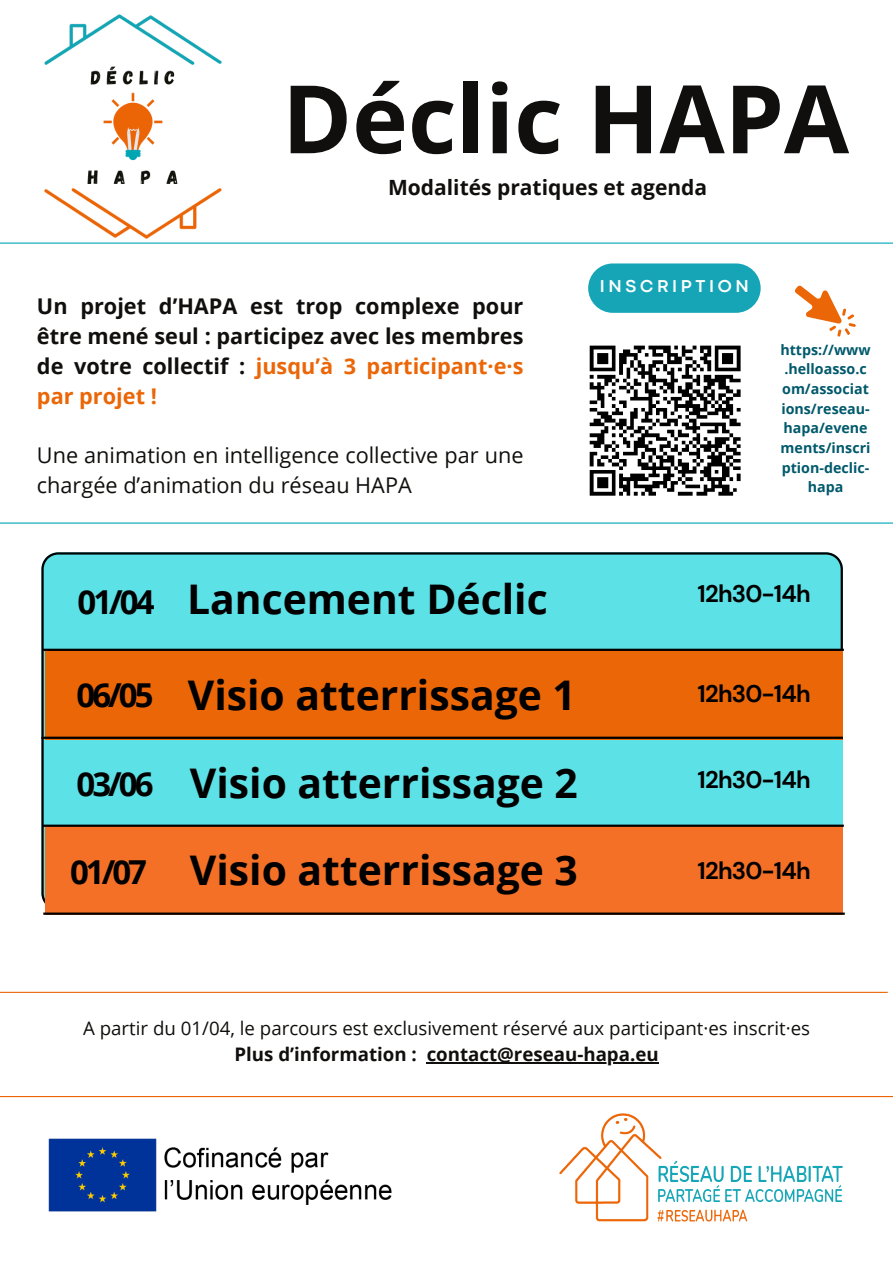
<style>
.page{position:relative;width:893px;height:1263px;background:#fff}
.page>*{position:absolute;margin:0;border:0;box-sizing:border-box;transform-origin:0 0}
.t1{font:700 94.5px "Open Sans";color:#100f0d}
.t2{font:700 40.88px "Open Sans";color:#000}
.t3{font:700 33px "Open Sans";letter-spacing:-.09em;color:#000}
.t4{font:700 24px "DM Sans";letter-spacing:-.03em;color:#000}
.t5{font:700 21.67px/29.8px "Open Sans";color:#100f0d;text-align:justify}
.t6{font:21.67px/29.8px "Open Sans";color:#100f0d}
.t7{font:700 21px "Open Sans";color:#100f0d}
.t8{font:18.67px "Open Sans";color:#100f0d}
.t9{font:700 18.67px "Open Sans";color:#100f0d}
.t10{font:700 17.92px "Codec Pro";letter-spacing:.205em;color:#fff}
.t11{font:700 14.25px/19.6px "Open Sans";color:#00596b;text-align:center}
.s1{color:#ec6508}
.s2{color:#eb6607}
</style>
<div class="page">
<img style="left:559px;top:1113px;width:284px;height:109px">
<img style="left:48px;top:1138px;width:344px;height:74px">
<div style="left:41px;top:552px;width:801px;height:352px;background:#5ce1e6"></div>
<div style="left:45px;top:737px;width:798px;height:90px;background:#5ce1e6"></div>
<div style="left:45px;top:826px;width:797px;height:89px;background:#f37026"></div>
<div style="left:45px;top:650px;width:797px;height:89px;background:#eb6607"></div>
<hr style="left:42px;top:649px;width:802px;height:2px;background:#000">
<hr style="left:41px;top:737px;width:802px;height:2px;background:#000">
<hr style="left:42px;top:824px;width:802px;height:3px;background:#000">
<hr style="left:43px;top:912px;width:801px;height:3px;background:#000">
<img style="left:11px;top:14px;width:244px;height:229px">
<hr style="left:0;top:243px;width:893px;height:1px;background:#00a5b8">
<hr style="left:0;top:522px;width:893px;height:2px;background:#00a5b8">
<hr style="left:0;top:992px;width:887px;height:1px;background:#eb6508">
<div style="left:588px;top:263px;width:172px;height:50px;background:#15a5b7;border-radius:25px"></div>
<img style="left:589px;top:345px;width:152px;height:151px">
<svg style="left:795px;top:285px;width:61px;height:52px"></svg>
<hr style="left:427px;top:1062px;width:232px;height:1px;background:#100f0d">
<hr style="left:0;top:1096px;width:893px;height:1px;background:#eb6508">
<h6 class="t1" style="left:282px;top:52px;width:568px">Déclic HAPA</h6>
<p class="t7" style="left:388px;top:173px;width:321px">Modalités pratiques et agenda</p>
<h2 class="t5" style="left:37px;top:291px;width:488px">Un projet d’HAPA est trop complexe pour être mené seul : participez avec les membres de votre collectif : <span class="s1">j</span><span class="s2">usqu’à 3 participant·e·s par projet !</span></h2>
<h4 class="t6" style="left:37px;top:440px;width:488px">Une animation en intelligence collective par une chargée d’animation du réseau HAPA</h4>
<h1 class="t3" style="left:77px;top:579px;width:78px">01/04</h1>
<p class="t2" style="left:187px;top:570px;width:362px">Lancement Déclic</p>
<h3 class="t10" style="left:600px;top:280px;width:151px">INSCRIPTION</h3>
<h2 class="t11" style="left:780px;top:339px;width:92px">https://www .helloasso.c om/associat ions/reseau&shy;hapa/evene ments/inscri ption-declic&shy;hapa</h2>
<h2 class="t4" style="left:697px;top:579px;width:115px">12h30-14h</h2>
<h4 class="t2" style="left:188px;top:666px;width:389px">Visio atterrissage 1</h4>
<p class="t3" style="left:77px;top:672px;width:78px">06/05</p>
<p class="t4" style="left:697px;top:678px;width:115px">12h30-14h</p>
<h4 class="t3" style="left:77px;top:761px;width:78px">03/06</h4>
<h5 class="t2" style="left:190px;top:754px;width:389px">Visio atterrissage 2</h5>
<p class="t4" style="left:697px;top:765px;width:115px">12h30-14h</p>
<p class="t3" style="left:70px;top:849px;width:78px">01/07</p>
<p class="t2" style="left:190px;top:842px;width:389px">Visio atterrissage 3</p>
<h3 class="t4" style="left:697px;top:855px;width:115px">12h30-14h</h3>
<h4 class="t8" style="left:83px;top:1015px;width:728px">A partir du 01/04, le parcours est exclusivement réservé aux participant·es inscrit·es</h4>
<p class="t9" style="left:234px;top:1041px;width:184px">Plus d’information :</p>
<h3 class="t9" style="left:427px;top:1041px;width:233px">contact@reseau-hapa.eu</h3>
</div>
